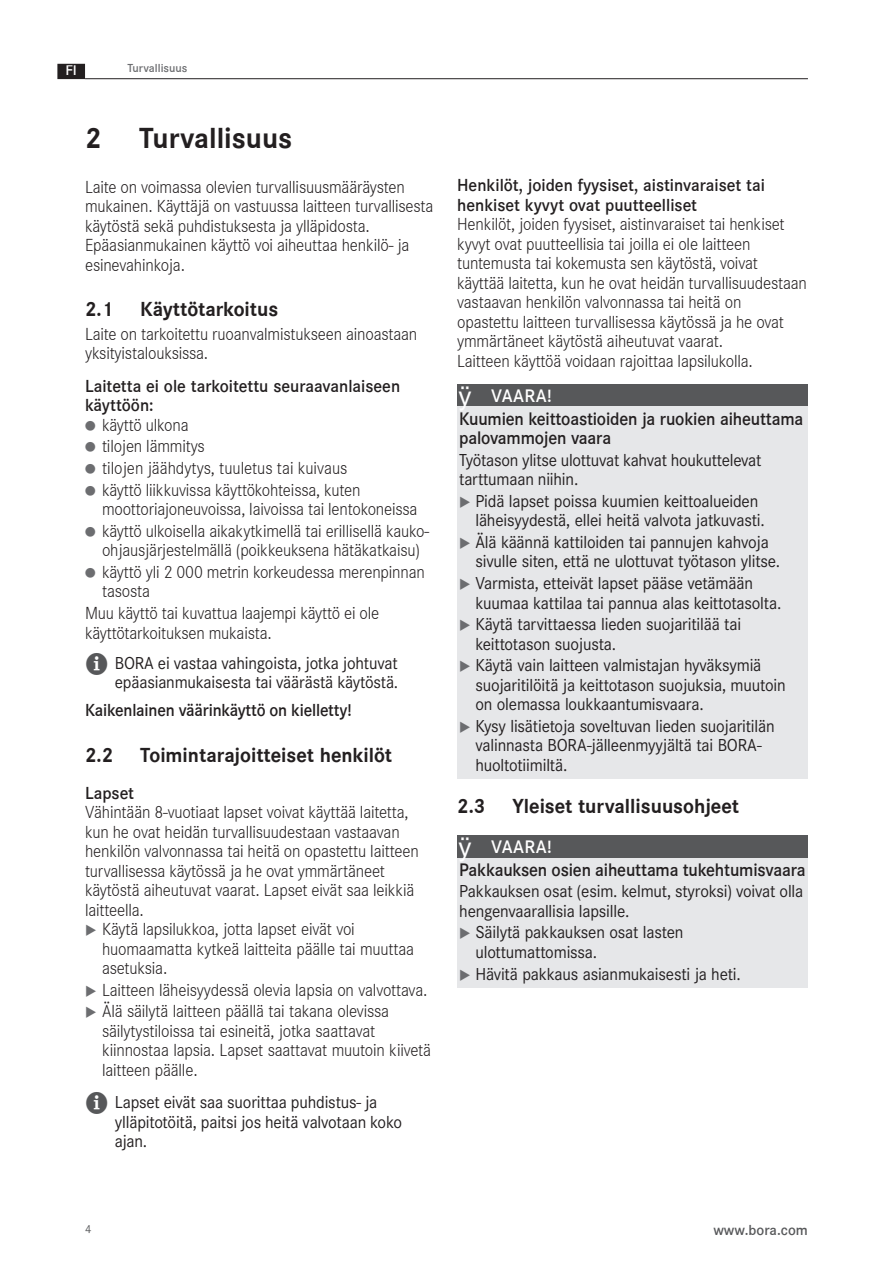
<style>
.page{position:relative;width:893px;height:1263px;background:#fff}
.page>*{position:absolute;margin:0;border:0;box-sizing:border-box;transform-origin:0 0}
.t1{font:700 30px "Corporate S Global";color:#231f20}
.t2{font:700 21px "Corporate S Global";color:#231f20}
.SiHi_Gefahr{font:600 18.75px/19.5px "Corporate S Global";letter-spacing:-.01em;color:#231f20;scale:.95 1}
.t3{font:600 18.75px "Corporate S Global";letter-spacing:.025em;color:#fff}
.SiHi_Fließtext{font:300 18px/19.5px "Corporate S Global";letter-spacing:-.01em;color:#231f20;scale:.95 1}
.SiHi_Quelle{font:18px/19.5px "Corporate S Global";letter-spacing:-.01em;color:#231f20;scale:.95 1}
.SiHi_Subheadline_3_n{font:600 18px/19.5px "Corporate S Global";color:#231f20}
.SiHi_Fließtext-2{font:600 18px "Corporate S Global";letter-spacing:-.01em;color:#231f20;scale:.95 1}
.t4{font:600 15px "Corporate S Global";color:#57585a}
.t5{font:600 15px "Corporate S Global";color:#fff}
.t6{font:600 12px "Corporate S Global";color:#6c6d70}
.t7{font:12px "Corporate S Global";color:#57585a}
</style>
<div class="page">
<hr style="left:85px;top:78px;width:723px;height:1px;background:#231f20">
<div style="left:58px;top:65px;width:26px;height:13px;background:#231f20"></div>
<div style="left:57px;top:64px;width:28px;height:15px;border:2px solid #231f20"></div>
<div style="left:457px;top:384px;width:351px;height:23px;background:#57585a"></div>
<div style="left:457px;top:407px;width:351px;height:45px;background:#e6e7e9"></div>
<div style="left:457px;top:449px;width:351px;height:44px;background:#e6e7e9"></div>
<div style="left:457px;top:490px;width:351px;height:44px;background:#e6e7e9"></div>
<div style="left:457px;top:532px;width:351px;height:43px;background:#e6e7e9"></div>
<div style="left:457px;top:573px;width:351px;height:43px;background:#e6e7e9"></div>
<div style="left:457px;top:614px;width:351px;height:43px;background:#e6e7e9"></div>
<div style="left:457px;top:655px;width:351px;height:63px;background:#e6e7e9"></div>
<div style="left:457px;top:716px;width:351px;height:63px;background:#e6e7e9"></div>
<div style="left:457px;top:835px;width:351px;height:23px;background:#57585a"></div>
<div style="left:457px;top:858px;width:351px;height:25px;background:#e6e7e9"></div>
<div style="left:457px;top:881px;width:351px;height:43px;background:#e6e7e9"></div>
<div style="left:457px;top:922px;width:351px;height:44px;background:#e6e7e9"></div>
<div style="left:457px;top:963px;width:351px;height:24px;background:#e6e7e9"></div>
<p class="t5" style="left:65px;top:61px;width:13px">FI</p>
<p class="t6" style="left:128px;top:61px;width:61px">Turvallisuus</p>
<p class="t1" style="left:85px;top:120px;width:209px">2 Turvallisuus</p>
<p class="SiHi_Fließtext" style="left:85px;top:177px;width:368px">Laite on voimassa olevien turvallisuusmääräysten mukainen. Käyttäjä on vastuussa laitteen turvallisesta käytöstä sekä puhdistuksesta ja ylläpidosta.<br>Epäasianmukainen käyttö voi aiheuttaa henkilö- ja esinevahinkoja.</p>
<p class="t2" style="left:85px;top:297px;width:30px">2.1</p>
<p class="t2" style="left:140px;top:297px;width:140px">Käyttötarkoitus</p>
<p class="SiHi_Fließtext" style="left:85px;top:325px;width:351px">Laite on tarkoitettu ruoanvalmistukseen ainoastaan yksityistalouksissa.</p>
<p class="SiHi_Subheadline_3_n" style="left:85px;top:376px;width:317px">Laitetta ei ole tarkoitettu seuraavanlaiseen käyttöön:</p>
<p class="SiHi_Fließtext" style="left:102px;top:415px;width:93px">käyttö ulkona</p>
<p class="SiHi_Fließtext" style="left:102px;top:437px;width:110px">tilojen lämmitys</p>
<p class="SiHi_Fließtext" style="left:102px;top:459px;width:260px">tilojen jäähdytys, tuuletus tai kuivaus</p>
<p class="SiHi_Fließtext" style="left:102px;top:480px;width:334px">käyttö liikkuvissa käyttökohteissa, kuten moottoriajoneuvoissa, laivoissa tai lentokoneissa</p>
<p class="SiHi_Fließtext" style="left:102px;top:521px;width:346px">käyttö ulkoisella aikakytkimellä tai erillisellä kauko&shy;ohjausjärjestelmällä (poikkeuksena hätäkatkaisu)</p>
<p class="SiHi_Fließtext" style="left:102px;top:563px;width:341px">käyttö yli 2 000 metrin korkeudessa merenpinnan tasosta</p>
<p class="SiHi_Fließtext" style="left:85px;top:604px;width:311px">Muu käyttö tai kuvattua laajempi käyttö ei ole käyttötarkoituksen mukaista.</p>
<p class="SiHi_Quelle" style="left:115px;top:653px;width:300px">BORA ei vastaa vahingoista, jotka johtuvat epäasianmukaisesta tai väärästä käytöstä.</p>
<p class="SiHi_Fließtext-2" style="left:85px;top:699px;width:282px">Kaikenlainen väärinkäyttö on kielletty!</p>
<p class="t2" style="left:85px;top:742px;width:30px">2.2</p>
<p class="t2" style="left:140px;top:742px;width:253px">Toimintarajoitteiset henkilöt</p>
<p class="SiHi_Subheadline_3_n" style="left:85px;top:782px;width:51px">Lapset</p>
<p class="SiHi_Fließtext" style="left:85px;top:803px;width:353px">Vähintään 8-vuotiaat lapset voivat käyttää laitetta, kun he ovat heidän turvallisuudestaan vastaavan henkilön valvonnassa tai heitä on opastettu laitteen turvallisessa käytössä ja he ovat ymmärtäneet käytöstä aiheutuvat vaarat. Lapset eivät saa leikkiä laitteella.</p>
<p class="SiHi_Fließtext" style="left:102px;top:920px;width:330px">Käytä lapsilukkoa, jotta lapset eivät voi huomaamatta kytkeä laitteita päälle tai muuttaa asetuksia.</p>
<p class="SiHi_Fließtext" style="left:102px;top:980px;width:344px">Laitteen läheisyydessä olevia lapsia on valvottava.</p>
<p class="SiHi_Fließtext" style="left:102px;top:1002px;width:348px">Älä säilytä laitteen päällä tai takana olevissa säilytystiloissa tai esineitä, jotka saattavat kiinnostaa lapsia. Lapset saattavat muutoin kiivetä laitteen päälle.</p>
<p class="SiHi_Quelle" style="left:115px;top:1092px;width:304px">Lapset eivät saa suorittaa puhdistus- ja ylläpitotöitä, paitsi jos heitä valvotaan koko ajan.</p>
<p class="SiHi_Subheadline_3_n" style="left:457px;top:175px;width:309px">Henkilöt, joiden fyysiset, aistinvaraiset tai henkiset kyvyt ovat puutteelliset</p>
<p class="SiHi_Fließtext" style="left:457px;top:215px;width:370px">Henkilöt, joiden fyysiset, aistinvaraiset tai henkiset kyvyt ovat puutteellisia tai joilla ei ole laitteen tuntemusta tai kokemusta sen käytöstä, voivat käyttää laitetta, kun he ovat heidän turvallisuudestaan vastaavan henkilön valvonnassa tai heitä on opastettu laitteen turvallisessa käytössä ja he ovat ymmärtäneet käytöstä aiheutuvat vaarat.</p>
<p class="SiHi_Fließtext" style="left:457px;top:351px;width:313px">Laitteen käyttöä voidaan rajoittaa lapsilukolla.</p>
<p class="t3" style="left:491px;top:384px;width:62px">VAARA!</p>
<p class="SiHi_Gefahr" style="left:459px;top:408px;width:364px">Kuumien keittoastioiden ja ruokien aiheuttama palovammojen vaara</p>
<p class="SiHi_Quelle" style="left:459px;top:450px;width:320px">Työtason ylitse ulottuvat kahvat houkuttelevat tarttumaan niihin.</p>
<p class="SiHi_Quelle" style="left:475px;top:491px;width:306px">Pidä lapset poissa kuumien keittoalueiden läheisyydestä, ellei heitä valvota jatkuvasti.</p>
<p class="SiHi_Quelle" style="left:475px;top:532px;width:322px">Älä käännä kattiloiden tai pannujen kahvoja sivulle siten, että ne ulottuvat työtason ylitse.</p>
<p class="SiHi_Quelle" style="left:475px;top:573px;width:324px">Varmista, etteivät lapset pääse vetämään kuumaa kattilaa tai pannua alas keittotasolta.</p>
<p class="SiHi_Quelle" style="left:475px;top:614px;width:281px">Käytä tarvittaessa lieden suojaritilää tai keittotason suojusta.</p>
<p class="SiHi_Quelle" style="left:475px;top:655px;width:328px">Käytä vain laitteen valmistajan hyväksymiä suojaritilöitä ja keittotason suojuksia, muutoin on olemassa loukkaantumisvaara.</p>
<p class="SiHi_Quelle" style="left:475px;top:716px;width:317px">Kysy lisätietoja soveltuvan lieden suojaritilän valinnasta BORA-jälleenmyyjältä tai BORA&shy;huoltotiimiltä.</p>
<p class="t2" style="left:457px;top:794px;width:30px">2.3</p>
<p class="t2" style="left:512px;top:794px;width:228px">Yleiset turvallisuusohjeet</p>
<p class="t3" style="left:491px;top:835px;width:62px">VAARA!</p>
<p class="SiHi_Gefahr" style="left:459px;top:859px;width:366px">Pakkauksen osien aiheuttama tukehtumisvaara</p>
<p class="SiHi_Quelle" style="left:459px;top:881px;width:364px">Pakkauksen osat (esim. kelmut, styroksi) voivat olla hengenvaarallisia lapsille.</p>
<p class="SiHi_Quelle" style="left:475px;top:922px;width:220px">Säilytä pakkauksen osat lasten ulottumattomissa.</p>
<p class="SiHi_Quelle" style="left:475px;top:963px;width:281px">Hävitä pakkaus asianmukaisesti ja heti.</p>
<p class="t7" style="left:85px;top:1221px;width:8px">4</p>
<p class="t4" style="left:713px;top:1221px;width:96px">www.bora.com</p>
</div>
